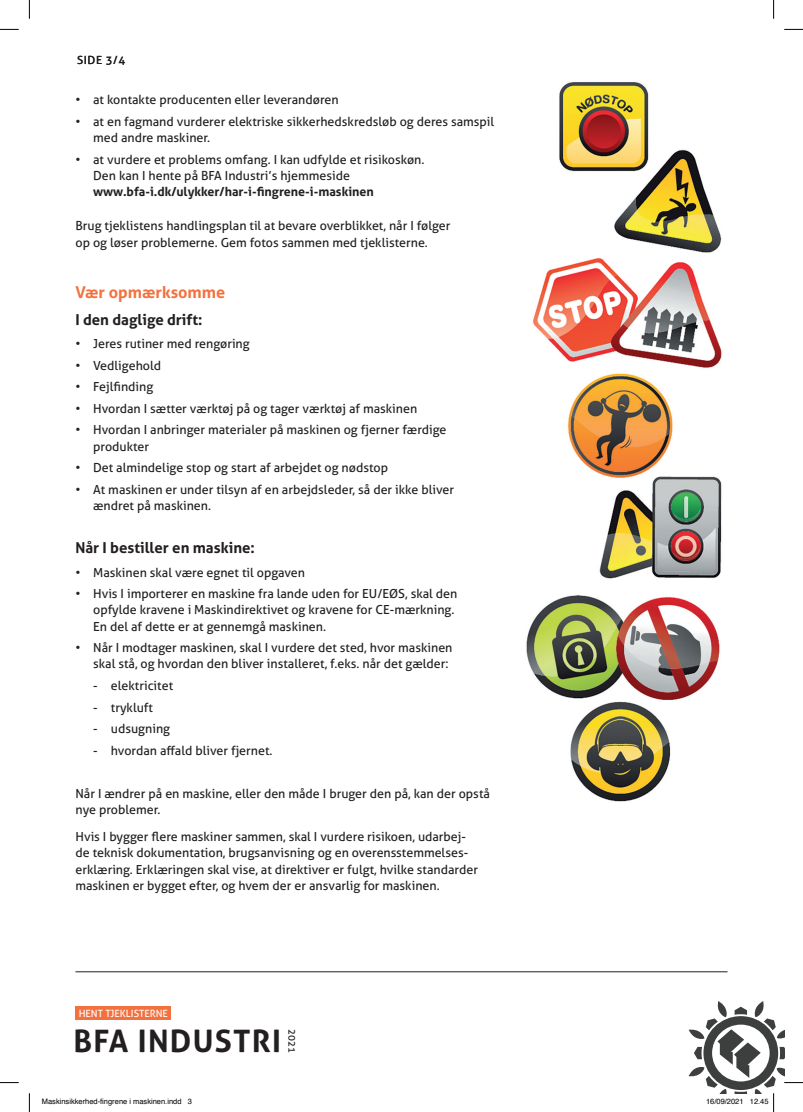
<style>
.page{position:relative;width:803px;height:1112px;background:#fff}
.page>*{position:absolute;margin:0;border:0;box-sizing:border-box;transform-origin:0 0}
.t1{font:700 30.88px "Aller";letter-spacing:.04em;color:#231f20}
.t2{font:700 16.25px "Aller";color:#f3713e}
.t3{font:700 15px "Aller";color:#231f20}
.t4{font:12.5px/16.2px "Aller";color:#231f20}
.t5{font:700 12.5px "Aller";color:#231f20}
.t6{font:11.25px "Aller";color:#231f20}
.t7{font:10.25px "Aller";color:#231f20}
.t8{font:10px "Aller";color:#fff}
.t9{font:7.5px "Helvetica";color:#000}
</style>
<div class="page">
<div style="left:75px;top:1006px;width:96px;height:13px;background:#f3713e"></div>
<img style="left:526px;top:82px;width:196px;height:720px">
<hr style="left:75px;top:971px;width:652px;height:1px;background:#231f20">
<svg style="left:0;top:29px;width:19px;height:1px"></svg>
<svg style="left:784px;top:29px;width:19px;height:1px"></svg>
<svg style="left:0;top:1082px;width:19px;height:1px"></svg>
<svg style="left:29px;top:0;width:1px;height:19px"></svg>
<svg style="left:29px;top:1093px;width:1px;height:18px"></svg>
<svg style="left:773px;top:0;width:1px;height:19px"></svg>
<svg style="left:689px;top:1001px;width:114px;height:110px"></svg>
<p class="t6" style="left:77px;top:53px;width:49px">SIDE 3/4</p>
<p class="t4" style="left:75px;top:92px;width:265px">• at kontakte producenten eller leverandøren</p>
<p class="t4" style="left:93px;top:113px;width:403px;text-indent:-18px">• at en fagmand vurderer elektriske sikkerhedskredsløb og deres samspil med andre maskiner.</p>
<p class="t4" style="left:93px;top:151px;width:333px;text-indent:-18px">• at vurdere et problems omfang. I kan udfylde et risikoskøn.<br>Den kan I hente på BFA Industri’s hjemmeside</p>
<p class="t5" style="left:93px;top:184px;width:282px">www.bfa-i.dk/ulykker/har-i-fingrene-i-maskinen</p>
<p class="t4" style="left:75px;top:217px;width:376px;line-height:17.5px">Brug tjeklistens handlingsplan til at bevare overblikket, når I følger op og løser problemerne. Gem fotos sammen med tjeklisterne.</p>
<h2 class="t2" style="left:75px;top:282px;width:151px">Vær opmærksomme</h2>
<p class="t3" style="left:75px;top:310px;width:129px">I den daglige drift:</p>
<p class="t4" style="left:75px;top:335px;width:176px">• Jeres rutiner med rengøring</p>
<p class="t4" style="left:75px;top:357px;width:87px">• Vedligehold</p>
<p class="t4" style="left:75px;top:378px;width:79px">• Fejlfinding</p>
<p class="t4" style="left:75px;top:400px;width:343px">• Hvordan I sætter værktøj på og tager værktøj af maskinen</p>
<p class="t4" style="left:93px;top:421px;width:355px;text-indent:-18px">• Hvordan I anbringer materialer på maskinen og fjerner færdige produkter</p>
<p class="t4" style="left:75px;top:459px;width:314px">• Det almindelige stop og start af arbejdet og nødstop</p>
<p class="t4" style="left:93px;top:481px;width:362px;text-indent:-18px">• At maskinen er under tilsyn af en arbejdsleder, så der ikke bliver ændret på maskinen.</p>
<p class="t3" style="left:75px;top:538px;width:181px">Når I bestiller en maskine:</p>
<p class="t4" style="left:75px;top:563px;width:231px">• Maskinen skal være egnet til opgaven</p>
<p class="t4" style="left:93px;top:585px;width:366px;text-indent:-18px">• Hvis I importerer en maskine fra lande uden for EU/EØS, skal den opfylde kravene i Maskindirektivet og kravene for CE-mærkning.<br>En del af dette er at gennemgå maskinen.</p>
<p class="t4" style="left:93px;top:639px;width:361px;text-indent:-18px">• Når I modtager maskinen, skal I vurdere det sted, hvor maskinen skal stå, og hvordan den bliver installeret, f.eks. når det gælder:</p>
<p class="t4" style="left:93px;top:677px;width:81px">- elektricitet</p>
<p class="t4" style="left:93px;top:698px;width:61px">- trykluft</p>
<p class="t4" style="left:93px;top:720px;width:78px">- udsugning</p>
<p class="t4" style="left:93px;top:742px;width:181px">- hvordan affald bliver fjernet.</p>
<p class="t4" style="left:75px;top:785px;width:416px">Når I ændrer på en maskine, eller den måde I bruger den på, kan der opstå nye problemer.</p>
<p class="t4" style="left:75px;top:828px;width:404px">Hvis I bygger flere maskiner sammen, skal I vurdere risikoen, udarbej&shy;de teknisk dokumentation, brugsanvisning og en overensstemmelses&shy;erklæring. Erklæringen skal vise, at direktiver er fulgt, hvilke standarder maskinen er bygget efter, og hvem der er ansvarlig for maskinen.</p>
<p class="t8" style="left:79px;top:1007px;width:91px">HENT TJEKLISTERNE</p>
<h1 class="t1" style="left:73px;top:1021px;width:209px">BFA INDUSTRI</h1>
<p class="t7" style="left:298px;top:1029px;width:25px;rotate:90deg">2021</p>
<p class="t9" style="left:42px;top:1095px;width:152px">Maskinsikkerhed-fingrene i maskinen.indd 3</p>
<p class="t9" style="left:706px;top:1095px;width:64px">16/09/2021 12.45</p>
</div>
